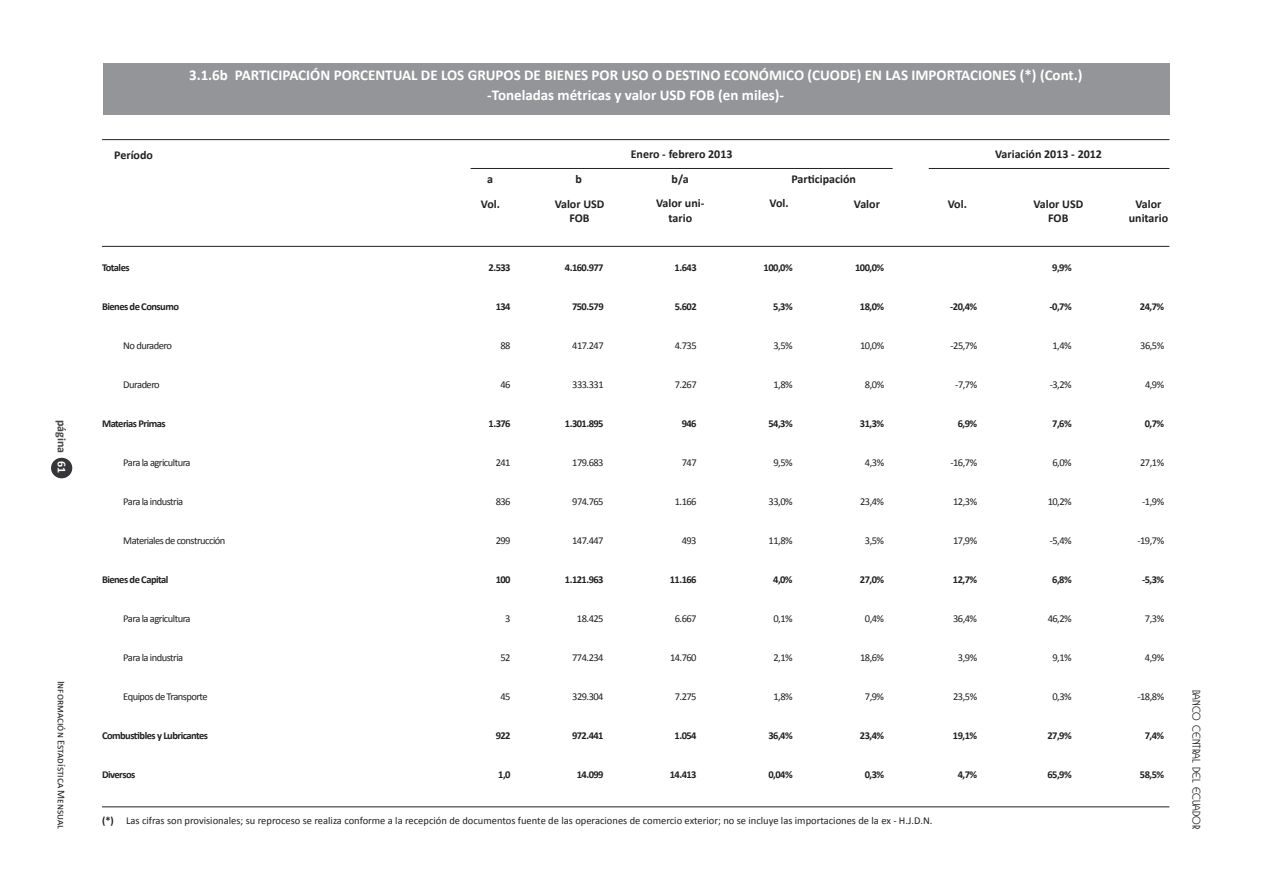
<style>
.page{position:relative;width:1263px;height:893px;background:#fff}
.page>*{position:absolute;margin:0;border:0;box-sizing:border-box;transform-origin:0 0}
.t1{font:700 15px/19.2px "Calibri";color:#fff;text-align:center}
.t2{font:700 12px/14.4px "Calibri";color:#231f20;text-align:center}
.t3{font:700 12px "Calibri";color:#454647}
.t4{font:10.5px "Calibri";letter-spacing:-.05em;color:#231f20}
.t5{font:700 10.5px "Calibri";letter-spacing:-.05em;color:#231f20}
.t6{font:10.5px "Calibri";color:#231f20}
.t7{font:500 10.5px "Busorama IT Cby BT";color:#231f20}
.s1{color:#fff}
.s2{font-weight:700}
</style>
<div class="page">
<div style="left:51px;top:458px;width:21px;height:20px;background:#363539;border-radius:50%"></div>
<hr style="left:102px;top:806px;width:1067px;height:1px;background:#231f20">
<hr style="left:102px;top:246px;width:1067px;height:1px;background:#231f20">
<hr style="left:102px;top:139px;width:1067px;height:1px;background:#231f20">
<div style="left:103px;top:64px;width:1066px;height:51px;background:#939598"></div>
<hr style="left:929px;top:168px;width:240px;height:1px;background:#231f20">
<hr style="left:471px;top:168px;width:422px;height:1px;background:#231f20">
<p class="t3" style="left:69px;top:420px;width:55px;rotate:90deg">página <span class="s1">61</span></p>
<p class="t6" style="left:68px;top:681px;width:150px;rotate:90deg">Información Estadística Mensual</p>
<p class="t2" style="left:114px;top:147px;width:40px">Período</p>
<h1 class="t1" style="left:189px;top:65px;width:895px">3.1.6b PARTICIPACIÓN PORCENTUAL DE LOS GRUPOS DE BIENES POR USO O DESTINO ECONÓMICO (CUODE) EN LAS IMPORTACIONES (*) (Cont.) -Toneladas métricas y valor USD FOB (en miles)-</h1>
<p class="t2" style="left:631px;top:146px;width:103px">Enero - febrero 2013</p>
<p class="t2" style="left:487px;top:172px;width:7px">a</p>
<p class="t2" style="left:576px;top:172px;width:8px">b</p>
<p class="t2" style="left:672px;top:172px;width:19px">b/a</p>
<p class="t2" style="left:481px;top:196px;width:21px">Vol.</p>
<p class="t2" style="left:555px;top:196px;width:51px">Valor USD<br>FOB</p>
<p class="t2" style="left:656px;top:196px;width:50px">Valor uni&shy;tario</p>
<p class="t2" style="left:791px;top:171px;width:66px">Participación</p>
<p class="t2" style="left:769px;top:196px;width:21px">Vol.</p>
<p class="t2" style="left:854px;top:196px;width:28px">Valor</p>
<p class="t2" style="left:995px;top:146px;width:108px">Variación 2013 - 2012</p>
<p class="t2" style="left:948px;top:196px;width:21px">Vol.</p>
<p class="t2" style="left:1033px;top:196px;width:51px">Valor USD<br>FOB</p>
<p class="t2" style="left:1129px;top:196px;width:41px">Valor unitario</p>
<p class="t5" style="left:102px;top:261px;width:29px">Totales</p>
<p class="t5" style="left:489px;top:261px;width:23px">2.533</p>
<p class="t5" style="left:565px;top:261px;width:40px">4.160.977</p>
<p class="t5" style="left:675px;top:261px;width:23px">1.643</p>
<p class="t5" style="left:764px;top:261px;width:31px">100,0%</p>
<p class="t5" style="left:855px;top:261px;width:31px">100,0%</p>
<p class="t5" style="left:1052px;top:261px;width:21px">9,9%</p>
<p class="t5" style="left:102px;top:300px;width:78px">Bienes de Consumo</p>
<p class="t5" style="left:496px;top:300px;width:16px">134</p>
<p class="t5" style="left:572px;top:300px;width:33px">750.579</p>
<p class="t5" style="left:675px;top:300px;width:23px">5.602</p>
<p class="t5" style="left:773px;top:300px;width:21px">5,3%</p>
<p class="t5" style="left:860px;top:300px;width:26px">18,0%</p>
<p class="t5" style="left:950px;top:300px;width:28px">-20,4%</p>
<p class="t5" style="left:1049px;top:300px;width:24px">-0,7%</p>
<p class="t5" style="left:1140px;top:300px;width:26px">24,7%</p>
<p class="t4" style="left:123px;top:339px;width:50px">No duradero</p>
<p class="t4" style="left:500px;top:339px;width:12px">88</p>
<p class="t4" style="left:572px;top:339px;width:33px">417.247</p>
<p class="t4" style="left:675px;top:339px;width:23px">4.735</p>
<p class="t4" style="left:773px;top:339px;width:21px">3,5%</p>
<p class="t4" style="left:860px;top:339px;width:25px">10,0%</p>
<p class="t4" style="left:950px;top:339px;width:28px">-25,7%</p>
<p class="t4" style="left:1052px;top:339px;width:21px">1,4%</p>
<p class="t4" style="left:1140px;top:339px;width:25px">36,5%</p>
<p class="t4" style="left:123px;top:378px;width:38px">Duradero</p>
<p class="t4" style="left:500px;top:378px;width:12px">46</p>
<p class="t4" style="left:572px;top:378px;width:33px">333.331</p>
<p class="t4" style="left:675px;top:378px;width:23px">7.267</p>
<p class="t4" style="left:773px;top:378px;width:21px">1,8%</p>
<p class="t4" style="left:865px;top:378px;width:21px">8,0%</p>
<p class="t4" style="left:955px;top:378px;width:23px">-7,7%</p>
<p class="t4" style="left:1050px;top:378px;width:23px">-3,2%</p>
<p class="t4" style="left:1145px;top:378px;width:21px">4,9%</p>
<p class="t5" style="left:102px;top:417px;width:65px">Materias Primas</p>
<p class="t5" style="left:489px;top:417px;width:23px">1.376</p>
<p class="t5" style="left:565px;top:417px;width:40px">1.301.895</p>
<p class="t5" style="left:682px;top:417px;width:16px">946</p>
<p class="t5" style="left:768px;top:417px;width:26px">54,3%</p>
<p class="t5" style="left:860px;top:417px;width:26px">31,3%</p>
<p class="t5" style="left:958px;top:417px;width:21px">6,9%</p>
<p class="t5" style="left:1052px;top:417px;width:21px">7,6%</p>
<p class="t5" style="left:1145px;top:417px;width:21px">0,7%</p>
<p class="t4" style="left:123px;top:456px;width:69px">Para la agricultura</p>
<p class="t4" style="left:496px;top:456px;width:16px">241</p>
<p class="t4" style="left:572px;top:456px;width:33px">179.683</p>
<p class="t4" style="left:682px;top:456px;width:16px">747</p>
<p class="t4" style="left:773px;top:456px;width:21px">9,5%</p>
<p class="t4" style="left:865px;top:456px;width:21px">4,3%</p>
<p class="t4" style="left:950px;top:456px;width:28px">-16,7%</p>
<p class="t4" style="left:1052px;top:456px;width:21px">6,0%</p>
<p class="t4" style="left:1140px;top:456px;width:25px">27,1%</p>
<p class="t4" style="left:123px;top:495px;width:62px">Para la industria</p>
<p class="t4" style="left:496px;top:495px;width:16px">836</p>
<p class="t4" style="left:572px;top:495px;width:33px">974.765</p>
<p class="t4" style="left:675px;top:495px;width:23px">1.166</p>
<p class="t4" style="left:769px;top:495px;width:25px">33,0%</p>
<p class="t4" style="left:860px;top:495px;width:25px">23,4%</p>
<p class="t4" style="left:953px;top:495px;width:25px">12,3%</p>
<p class="t4" style="left:1048px;top:495px;width:25px">10,2%</p>
<p class="t4" style="left:1142px;top:495px;width:23px">-1,9%</p>
<p class="t4" style="left:123px;top:534px;width:104px">Materiales de construcción</p>
<p class="t4" style="left:496px;top:534px;width:16px">299</p>
<p class="t4" style="left:572px;top:534px;width:33px">147.447</p>
<p class="t4" style="left:682px;top:534px;width:16px">493</p>
<p class="t4" style="left:769px;top:534px;width:25px">11,8%</p>
<p class="t4" style="left:865px;top:534px;width:21px">3,5%</p>
<p class="t4" style="left:953px;top:534px;width:25px">17,9%</p>
<p class="t4" style="left:1050px;top:534px;width:23px">-5,4%</p>
<p class="t4" style="left:1137px;top:534px;width:28px">-19,7%</p>
<p class="t5" style="left:102px;top:573px;width:68px">Bienes de Capital</p>
<p class="t5" style="left:496px;top:573px;width:16px">100</p>
<p class="t5" style="left:565px;top:573px;width:40px">1.121.963</p>
<p class="t5" style="left:670px;top:573px;width:28px">11.166</p>
<p class="t5" style="left:773px;top:573px;width:21px">4,0%</p>
<p class="t5" style="left:860px;top:573px;width:26px">27,0%</p>
<p class="t5" style="left:953px;top:573px;width:26px">12,7%</p>
<p class="t5" style="left:1052px;top:573px;width:21px">6,8%</p>
<p class="t5" style="left:1142px;top:573px;width:24px">-5,3%</p>
<p class="t4" style="left:123px;top:612px;width:69px">Para la agricultura</p>
<p class="t4" style="left:505px;top:612px;width:7px">3</p>
<p class="t4" style="left:577px;top:612px;width:28px">18.425</p>
<p class="t4" style="left:675px;top:612px;width:23px">6.667</p>
<p class="t4" style="left:773px;top:612px;width:21px">0,1%</p>
<p class="t4" style="left:865px;top:612px;width:21px">0,4%</p>
<p class="t4" style="left:953px;top:612px;width:25px">36,4%</p>
<p class="t4" style="left:1048px;top:612px;width:25px">46,2%</p>
<p class="t4" style="left:1145px;top:612px;width:21px">7,3%</p>
<p class="t4" style="left:123px;top:651px;width:62px">Para la industria</p>
<p class="t4" style="left:500px;top:651px;width:12px">52</p>
<p class="t4" style="left:572px;top:651px;width:33px">774.234</p>
<p class="t4" style="left:670px;top:651px;width:28px">14.760</p>
<p class="t4" style="left:773px;top:651px;width:21px">2,1%</p>
<p class="t4" style="left:860px;top:651px;width:25px">18,6%</p>
<p class="t4" style="left:958px;top:651px;width:21px">3,9%</p>
<p class="t4" style="left:1052px;top:651px;width:21px">9,1%</p>
<p class="t4" style="left:1145px;top:651px;width:21px">4,9%</p>
<p class="t4" style="left:123px;top:690px;width:86px">Equipos de Transporte</p>
<p class="t4" style="left:500px;top:690px;width:12px">45</p>
<p class="t4" style="left:572px;top:690px;width:33px">329.304</p>
<p class="t4" style="left:675px;top:690px;width:23px">7.275</p>
<p class="t4" style="left:773px;top:690px;width:21px">1,8%</p>
<p class="t4" style="left:865px;top:690px;width:21px">7,9%</p>
<p class="t4" style="left:953px;top:690px;width:25px">23,5%</p>
<p class="t4" style="left:1052px;top:690px;width:21px">0,3%</p>
<p class="t4" style="left:1137px;top:690px;width:28px">-18,8%</p>
<p class="t5" style="left:102px;top:729px;width:108px">Combustibles y Lubricantes</p>
<p class="t5" style="left:496px;top:729px;width:16px">922</p>
<p class="t5" style="left:572px;top:729px;width:33px">972.441</p>
<p class="t5" style="left:675px;top:729px;width:23px">1.054</p>
<p class="t5" style="left:768px;top:729px;width:26px">36,4%</p>
<p class="t5" style="left:860px;top:729px;width:26px">23,4%</p>
<p class="t5" style="left:953px;top:729px;width:26px">19,1%</p>
<p class="t5" style="left:1047px;top:729px;width:26px">27,9%</p>
<p class="t5" style="left:1145px;top:729px;width:21px">7,4%</p>
<p class="t5" style="left:102px;top:768px;width:35px">Diversos</p>
<p class="t5" style="left:498px;top:768px;width:14px">1,0</p>
<p class="t5" style="left:577px;top:768px;width:28px">14.099</p>
<p class="t5" style="left:670px;top:768px;width:28px">14.413</p>
<p class="t5" style="left:768px;top:768px;width:26px">0,04%</p>
<p class="t5" style="left:865px;top:768px;width:21px">0,3%</p>
<p class="t5" style="left:958px;top:768px;width:21px">4,7%</p>
<p class="t5" style="left:1047px;top:768px;width:26px">65,9%</p>
<p class="t5" style="left:1140px;top:768px;width:26px">58,5%</p>
<p class="t6" style="left:102px;top:814px;width:832px"><span class="s2">(*)</span> Las cifras son provisionales; su reproceso se realiza conforme a la recepción de documentos fuente de las operaciones de comercio exterior; no se incluye las importaciones de la ex - H.J.D.N.</p>
<p class="t7" style="left:1203px;top:690px;width:141px;rotate:90deg">banco central del ecuador</p>
</div>
